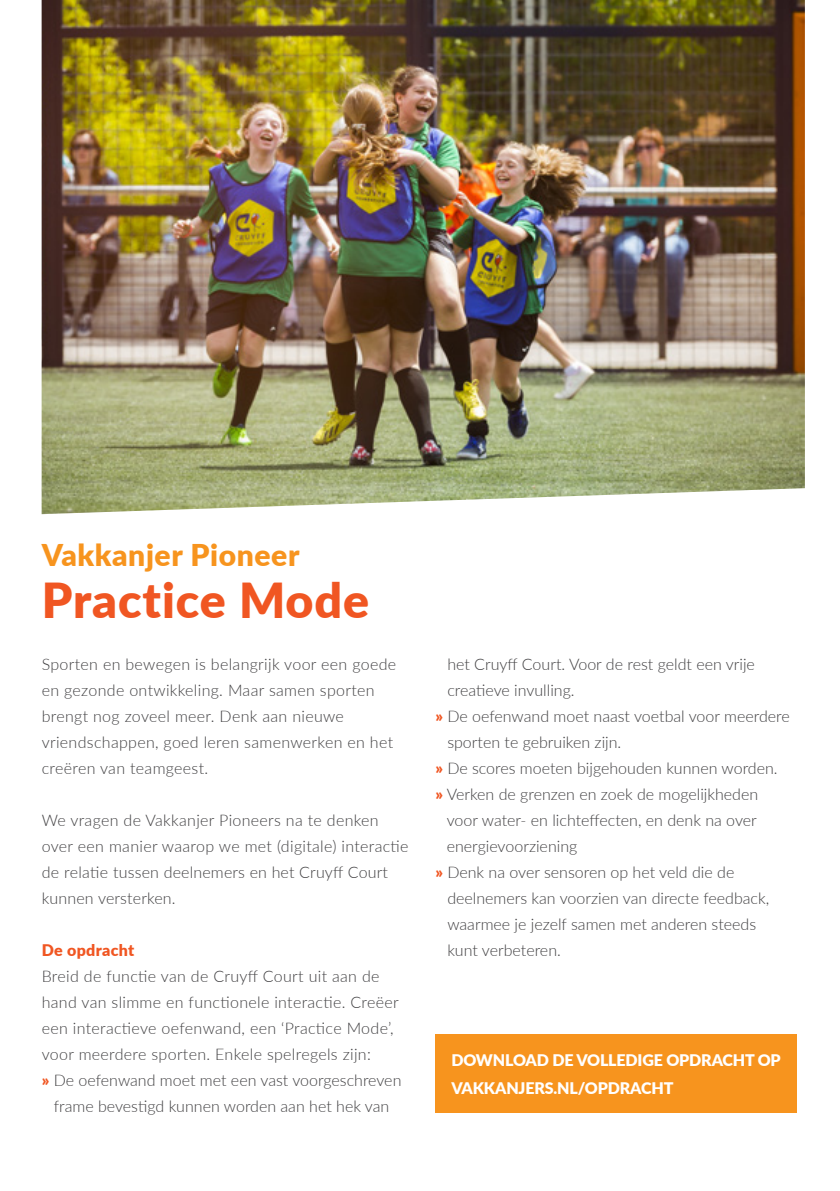
<style>
.page{position:relative;width:840px;height:1191px;background:#fff}
.page>*{position:absolute;margin:0;border:0;box-sizing:border-box;transform-origin:0 0}
.t1{font:900 48.2px "Lato";letter-spacing:.02em;color:#f05622}
.t2{font:900 30px "Lato";letter-spacing:.02em;color:#f7941e}
.t3{font:300 16px/26px "Lato";color:#414042}
.t4{font:300 16px/26px "Lato";letter-spacing:.02em;color:#414042}
.t5{font:900 16px/28px "Lato";letter-spacing:-.01em;color:#fff}
.t6{font:900 16px "Lato";letter-spacing:.02em;color:#f05622}
.s1{font-weight:900;color:#f05622}
</style>
<div class="page">
<img style="left:42px;top:0;width:762px;height:514px">
<div style="left:435px;top:1034px;width:361px;height:78px;background:#f7941e"></div>
<h2 class="t2" style="left:42px;top:532px;width:259px">Vakkanjer Pioneer</h2>
<h1 class="t1" style="left:42px;top:564px;width:329px">Practice Mode</h1>
<p class="t4" style="left:42px;top:651px;width:356px">Sporten en bewegen is belangrijk voor een goede en gezonde ontwikkeling. Maar samen sporten brengt nog zoveel meer. Denk aan nieuwe vriendschappen, goed leren samenwerken en het creëren van teamgeest.</p>
<p class="t3" style="left:42px;top:807px;width:368px">We vragen de Vakkanjer Pioneers na te denken over een manier waarop we met (digitale) interactie de relatie tussen deelnemers en het Cruyff Court kunnen versterken.</p>
<p class="t6" style="left:42px;top:938px;width:94px">De opdracht</p>
<p class="t4" style="left:42px;top:963px;width:339px">Breid de functie van de Cruyff Court uit aan de</p>
<p class="t4" style="left:42px;top:989px;width:358px">hand van slimme en functionele interactie. Creëer</p>
<p class="t4" style="left:42px;top:1015px;width:353px">een interactieve oefenwand, een ‘Practice Mode’,</p>
<p class="t4" style="left:42px;top:1041px;width:330px">voor meerdere sporten. Enkele spelregels zijn:</p>
<p class="t3" style="left:42px;top:1067px;width:361px"><span class="s1">»</span> De oefenwand moet met een vast voorgeschreven</p>
<p class="t3" style="left:54px;top:1093px;width:337px">frame bevestigd kunnen worden aan het hek van</p>
<p class="t3" style="left:447px;top:651px;width:309px">het Cruyff Court. Voor de rest geldt een vrije</p>
<p class="t3" style="left:447px;top:677px;width:129px">creatieve invulling.</p>
<p class="t3" style="left:435px;top:703px;width:356px"><span class="s1">»</span> De oefenwand moet naast voetbal voor meerdere</p>
<p class="t3" style="left:447px;top:729px;width:175px">sporten te gebruiken zijn.</p>
<p class="t3" style="left:435px;top:755px;width:343px"><span class="s1">»</span> De scores moeten bijgehouden kunnen worden.</p>
<p class="t3" style="left:435px;top:781px;width:324px"><span class="s1">»</span> Verken de grenzen en zoek de mogelijkheden</p>
<p class="t3" style="left:446px;top:807px;width:311px">voor water- en lichteffecten, en denk na over</p>
<p class="t3" style="left:446px;top:833px;width:132px">energievoorziening</p>
<p class="t3" style="left:435px;top:859px;width:300px"><span class="s1">»</span> Denk na over sensoren op het veld die de</p>
<p class="t3" style="left:447px;top:885px;width:323px">deelnemers kan voorzien van directe feedback,</p>
<p class="t3" style="left:447px;top:911px;width:310px">waarmee je jezelf samen met anderen steeds</p>
<p class="t3" style="left:447px;top:937px;width:115px">kunt verbeteren.</p>
<p class="t5" style="left:451px;top:1045px;width:331px">DOWNLOAD DE VOLLEDIGE OPDRACHT OP<br>VAKKANJERS.NL/OPDRACHT</p>
</div>
